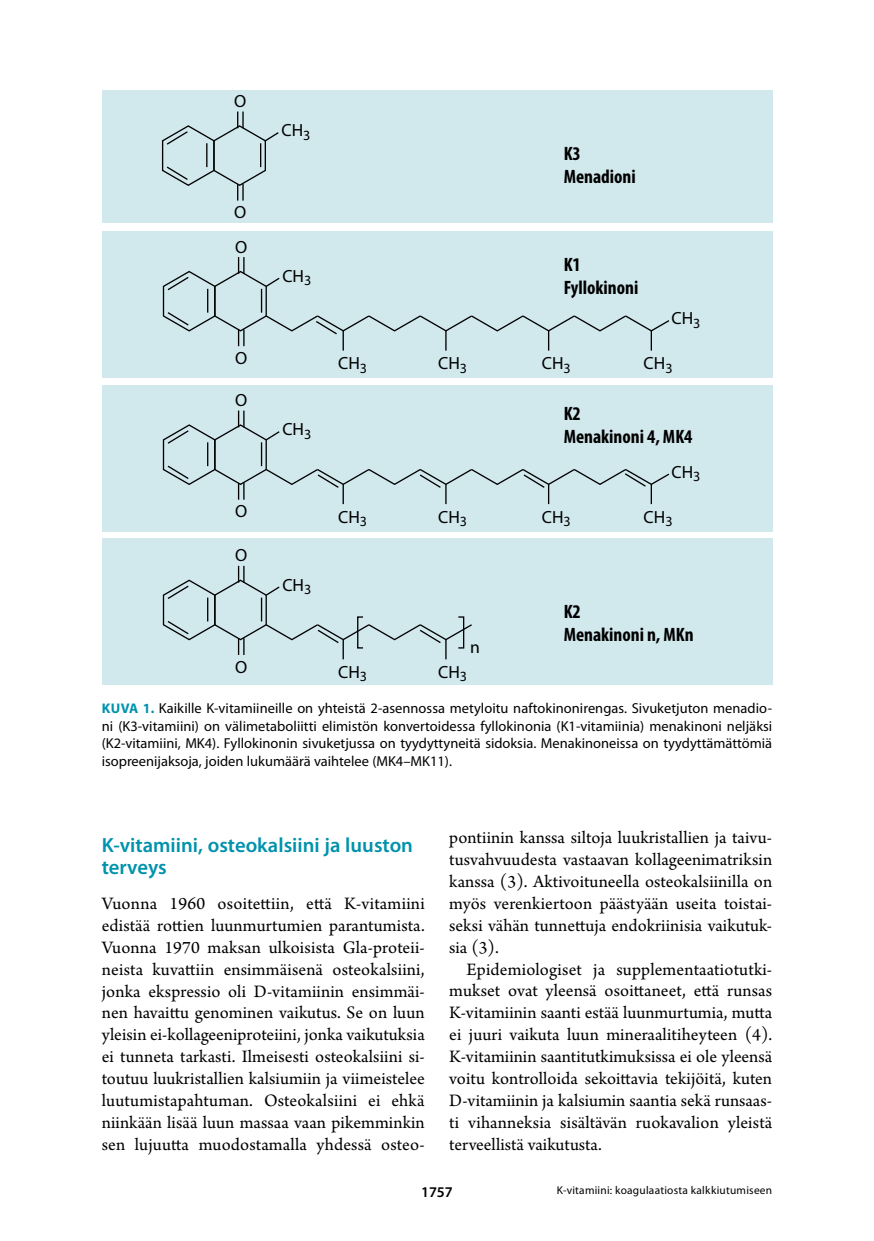
<style>
.page{position:relative;width:874px;height:1241px;background:#fff}
.page>*{position:absolute;margin:0;border:0;box-sizing:border-box;transform-origin:0 0}
.t1{font:600 20.65px/21.9px "Myriad Pro";color:#0092ac}
.t2{font:700 condensed 19.43px/23.3px "Myriad Pro";color:#000}
.t3{font:18.38px/21.9px "Arno Pro";letter-spacing:.005em;color:#000;text-align:justify}
.t4{font:17.68px "Myriad Pro";color:#000}
.t5{font:600 14.88px "Myriad Pro";color:#000}
.t6{font:14.35px/17.5px "Myriad Pro";color:#000;text-align:justify}
.t7{font:11.38px "Myriad Pro";letter-spacing:.02em;color:#000}
.s1{font-weight:700;font-size:14px;color:#0092ac}
</style>
<div class="page">
<div style="left:102px;top:90px;width:669px;height:133px;background:#d1e8ed"></div>
<div style="left:102px;top:231px;width:669px;height:147px;background:#d1e8ed"></div>
<div style="left:102px;top:385px;width:669px;height:146px;background:#d1e8ed"></div>
<div style="left:102px;top:538px;width:669px;height:147px;background:#d1e8ed"></div>
<svg style="left:161px;top:111px;width:118px;height:89px"></svg>
<svg style="left:162px;top:257px;width:508px;height:93px"></svg>
<svg style="left:162px;top:410px;width:508px;height:94px"></svg>
<svg style="left:162px;top:565px;width:310px;height:94px"></svg>
<div style="left:357px;top:616px;width:6px;height:32px;border:1px solid #000"></div>
<div style="left:457px;top:616px;width:7px;height:32px;border:1px solid #000"></div>
<p class="t4" style="left:234px;top:90px;width:14px">O</p>
<p class="t4" style="left:234px;top:201px;width:14px">O</p>
<p class="t4" style="left:235px;top:236px;width:14px">O</p>
<p class="t4" style="left:235px;top:347px;width:14px">O</p>
<p class="t4" style="left:235px;top:389px;width:14px">O</p>
<p class="t4" style="left:235px;top:500px;width:14px">O</p>
<p class="t4" style="left:235px;top:544px;width:14px">O</p>
<p class="t4" style="left:235px;top:655px;width:14px">O</p>
<p class="t4" style="left:281px;top:119px;width:30px">CH<sub>3</sub></p>
<p class="t2" style="left:563px;top:141px;width:74px">K3<br>Menadioni</p>
<p class="t4" style="left:282px;top:265px;width:30px">CH<sub>3</sub></p>
<p class="t4" style="left:282px;top:418px;width:30px">CH<sub>3</sub></p>
<p class="t4" style="left:282px;top:573px;width:30px">CH<sub>3</sub></p>
<p class="t2" style="left:563px;top:252px;width:76px">K1<br>Fyllokinoni</p>
<p class="t4" style="left:671px;top:307px;width:30px">CH<sub>3</sub></p>
<p class="t4" style="left:338px;top:352px;width:30px">CH<sub>3</sub></p>
<p class="t4" style="left:438px;top:352px;width:30px">CH<sub>3</sub></p>
<p class="t4" style="left:541px;top:352px;width:30px">CH<sub>3</sub></p>
<p class="t4" style="left:643px;top:352px;width:30px">CH<sub>3</sub></p>
<p class="t2" style="left:563px;top:401px;width:130px">K2<br>Menakinoni 4, MK4</p>
<p class="t4" style="left:338px;top:505px;width:30px">CH<sub>3</sub></p>
<p class="t4" style="left:438px;top:505px;width:30px">CH<sub>3</sub></p>
<p class="t4" style="left:541px;top:505px;width:30px">CH<sub>3</sub></p>
<p class="t4" style="left:671px;top:460px;width:30px">CH<sub>3</sub></p>
<p class="t4" style="left:643px;top:505px;width:30px">CH<sub>3</sub></p>
<p class="t4" style="left:470px;top:636px;width:11px">n</p>
<p class="t4" style="left:338px;top:661px;width:30px">CH<sub>3</sub></p>
<p class="t4" style="left:438px;top:661px;width:30px">CH<sub>3</sub></p>
<p class="t2" style="left:563px;top:599px;width:132px">K2<br>Menakinoni n, MKn</p>
<p class="t6" style="left:102px;top:699px;width:671px"><span class="s1">KUVA 1.</span> Kaikille K-vitamiineille on yhteistä 2-asennossa metyloitu naftokinonirengas. Sivuketjuton menadio&shy;ni (K3-vitamiini) on välimetaboliitti elimistön konvertoidessa fyllokinonia (K1-vitamiinia) menakinoni neljäksi (K2-vitamiini, MK4). Fyllokinonin sivuketjussa on tyydyttyneitä sidoksia. Menakinoneissa on tyydyttämättömiä isopreenijaksoja, joiden lukumäärä vaihtelee (MK4–MK11).</p>
<p class="t1" style="left:102px;top:833px;width:312px">K-vitamiini, osteokalsiini ja luuston terveys</p>
<p class="t3" style="left:102px;top:893px;width:324px">Vuonna 1960 osoitettiin, että K-vitamiini edistää rottien luunmurtumien parantumista.<br>Vuonna 1970 maksan ulkoisista Gla-proteii&shy;neista kuvattiin ensimmäisenä osteokalsiini, jonka ekspressio oli D-vitamiinin ensimmäi&shy;nen havaittu genominen vaikutus. Se on luun yleisin ei-kollageeniproteiini, jonka vaikutuksia ei tunneta tarkasti. Ilmeisesti osteokalsiini si&shy;toutuu luukristallien kalsiumiin ja viimeistelee luutumistapahtuman. Osteokalsiini ei ehkä niinkään lisää luun massaa vaan pikemminkin sen lujuutta muodostamalla yhdessä osteo-</p>
<p class="t3" style="left:449px;top:827px;width:324px">pontiinin kanssa siltoja luukristallien ja taivu&shy;tusvahvuudesta vastaavan kollageenimatriksin kanssa (3). Aktivoituneella osteokalsiinilla on myös verenkiertoon päästyään useita toistai&shy;seksi vähän tunnettuja endokriinisia vaikutuk&shy;sia (3).</p>
<p class="t3" style="left:449px;top:958px;width:324px;text-indent:17px">Epidemiologiset ja supplementaatiotutki&shy;mukset ovat yleensä osoittaneet, että runsas K-vitamiinin saanti estää luunmurtumia, mutta ei juuri vaikuta luun mineraalitiheyteen (4).<br>K‑vitamiinin saantitutkimuksissa ei ole yleensä voitu kontrolloida sekoittavia tekijöitä, kuten D-vitamiinin ja kalsiumin saantia sekä runsaas&shy;ti vihanneksia sisältävän ruokavalion yleistä terveellistä vaikutusta.</p>
<p class="t5" style="left:421px;top:1182px;width:33px">1757</p>
<p class="t7" style="left:556px;top:1183px;width:217px">K-vitamiini: koagulaatiosta kalkkiutumiseen</p>
</div>
